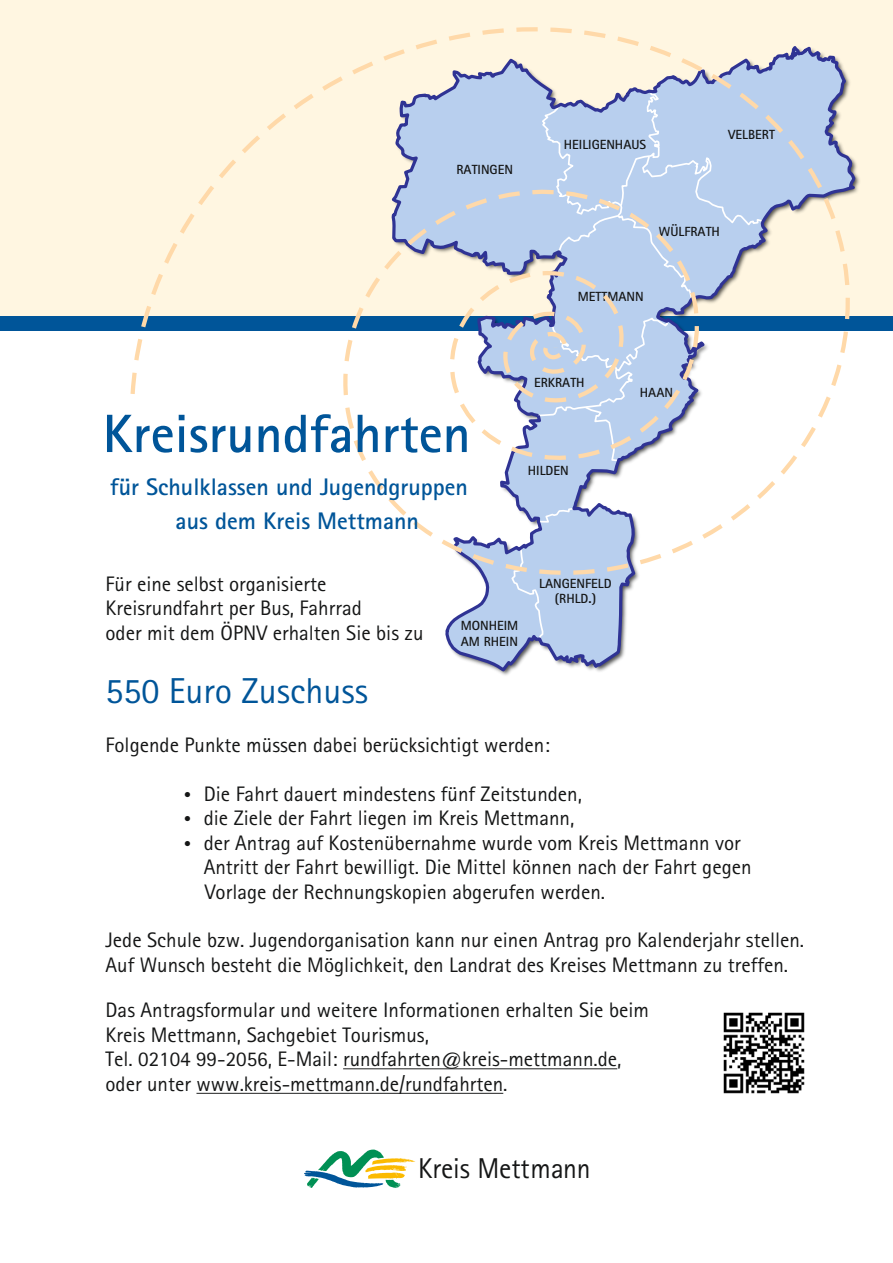
<style>
.page{position:relative;width:893px;height:1263px;background:#fff}
.page>*{position:absolute;margin:0;border:0;box-sizing:border-box;transform-origin:0 0}
.t1{font:700 54px "Agfa Rotis Sans Serif";color:#059}
.t2{font:36px "Agfa Rotis Sans Serif";color:#059}
.t3{font:28.65px "Agfa Rotis Sans Serif";color:#151616;scale:.96 1}
.t4{font:700 24px/33.9px "Agfa Rotis Sans Serif";color:#059}
.t5{font:21px/24.5px "Agfa Rotis Sans Serif";color:#151616}
.t6{font:700 13.2px/15.9px "Agfa Rotis Sans Serif";color:#151616}
</style>
<div class="page">
<svg style="left:304px;top:1149px;width:111px;height:39px"></svg>
<div style="left:0;top:0;width:893px;height:324px;background:#fff6e1"></div>
<div style="left:0;top:316px;width:893px;height:14px;background:#059"></div>
<svg style="left:445px;top:599px;width:182px;height:72px"></svg>
<svg style="left:128px;top:27px;width:748px;height:572px"></svg>
<hr style="left:343px;top:1068px;width:274px;height:1px;background:#151616">
<hr style="left:196px;top:1093px;width:307px;height:1px;background:#151616">
<img style="left:723px;top:1012px;width:82px;height:82px">
<p class="t6" style="left:456px;top:163px;width:58px">RATINGEN</p>
<p class="t6" style="left:564px;top:138px;width:84px">HEILIGENHAUS</p>
<p class="t6" style="left:728px;top:128px;width:48px">VELBERT</p>
<p class="t6" style="left:659px;top:225px;width:63px">WÜLFRATH</p>
<p class="t6" style="left:578px;top:290px;width:67px">METTMANN</p>
<h1 class="t1" style="left:103px;top:414px;width:370px">Kreisrundfahrten</h1>
<p class="t4" style="left:176px;top:472px;width:294px;text-indent:-65px">für Schulklassen und Jugendgruppen aus dem Kreis Mettmann</p>
<p class="t6" style="left:534px;top:376px;width:52px">ERKRATH</p>
<p class="t6" style="left:528px;top:464px;width:42px">HILDEN</p>
<p class="t5" style="left:106px;top:573px;width:320px">Für eine selbst organisierte<br>Kreisrundfahrt per Bus, Fahrrad<br>oder mit dem ÖPNV erhalten Sie bis zu</p>
<h2 class="t2" style="left:106px;top:677px;width:264px">550 Euro Zuschuss</h2>
<p class="t6" style="left:461px;top:619px;width:59px">MONHEIM<br>AM RHEIN</p>
<p class="t6" style="left:539px;top:576px;width:74px;text-align:center">LANGENFELD (RHLD.)</p>
<p class="t6" style="left:640px;top:385px;width:35px">HAAN</p>
<p class="t5" style="left:106px;top:734px;width:446px">Folgende Punkte müssen dabei berücksichtigt werden:</p>
<p class="t5" style="left:204px;top:783px;width:549px">Die Fahrt dauert mindestens fünf Zeitstunden,<br>die Ziele der Fahrt liegen im Kreis Mettmann,<br>der Antrag auf Kostenübernahme wurde vom Kreis Mettmann vor Antritt der Fahrt bewilligt. Die Mittel können nach der Fahrt gegen Vorlage der Rechnungskopien abgerufen werden.</p>
<p class="t5" style="left:106px;top:930px;width:700px">Jede Schule bzw. Jugendorganisation kann nur einen Antrag pro Kalenderjahr stellen.<br>Auf Wunsch besteht die Möglichkeit, den Landrat des Kreises Mettmann zu treffen.</p>
<p class="t5" style="left:106px;top:1000px;width:545px">Das Antragsformular und weitere Informationen erhalten Sie beim Kreis Mettmann, Sachgebiet Tourismus,<br>Tel. 02104 99-2056, E-Mail: rundfahrten@kreis-mettmann.de, oder unter www.kreis-mettmann.de/rundfahrten.</p>
<h3 class="t3" style="left:418px;top:1158px;width:181px">Kreis Mettmann</h3>
</div>
